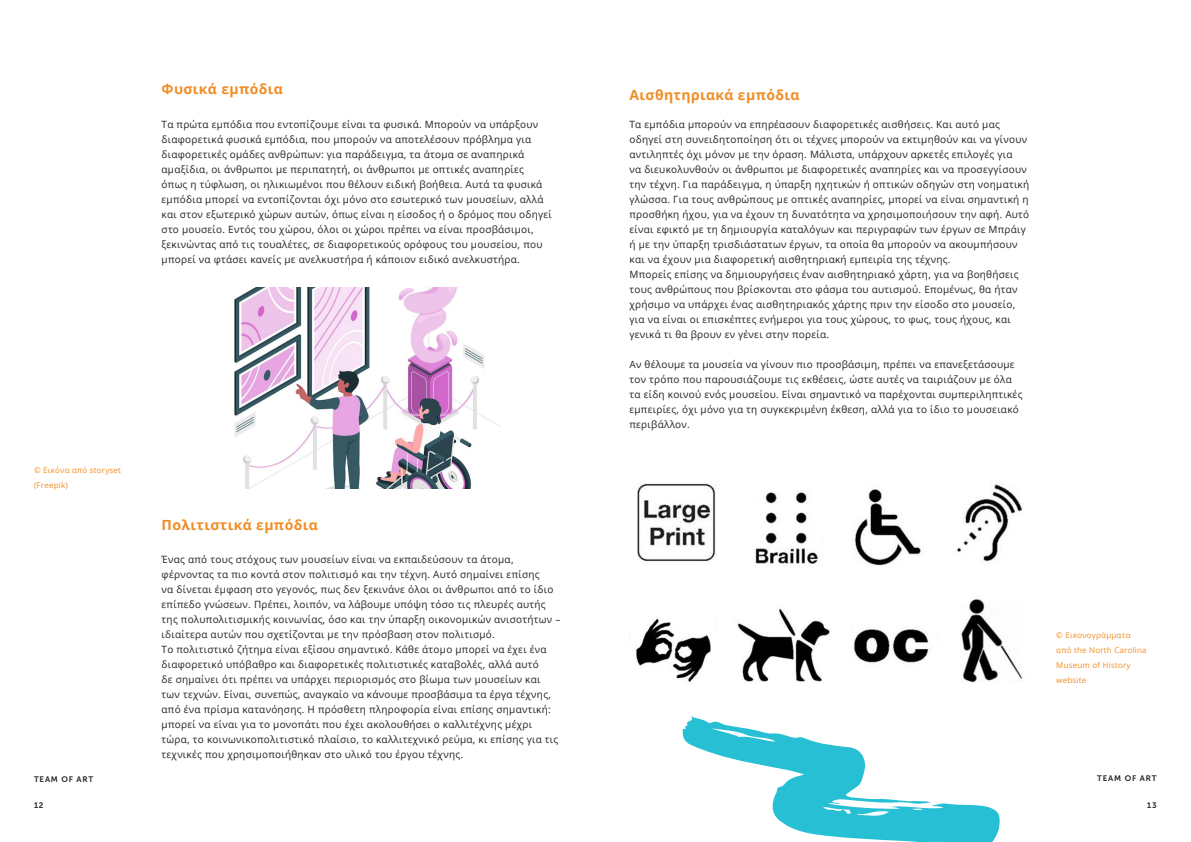
<style>
.page{position:relative;width:1191px;height:842px;background:#fff}
.page>*{position:absolute;margin:0;border:0;box-sizing:border-box;transform-origin:0 0}
.Titre_3{font:14px "Open Sans";letter-spacing:.025em;color:#f08d25}
.Texte_courant{font:10px/15px "Open Sans";letter-spacing:.025em;color:#231f20}
.Texte_courant-2{font:8px/15px "Open Sans";letter-spacing:.025em;color:#f28d23}
.t1{font:8px "Museo Sans 700";letter-spacing:.1em;color:#231f20}
</style>
<div class="page">
<img style="left:638px;top:483px;width:78px;height:79px">
<img style="left:853px;top:629px;width:76px;height:34px">
<img style="left:636px;top:618px;width:75px;height:65px">
<img style="left:755px;top:492px;width:63px;height:72px">
<img style="left:854px;top:488px;width:67px;height:78px">
<img style="left:957px;top:484px;width:66px;height:78px">
<img style="left:737px;top:608px;width:93px;height:74px">
<img style="left:961px;top:599px;width:62px;height:84px">
<img style="left:234px;top:288px;width:267px;height:200px">
<svg style="left:682px;top:716px;width:318px;height:126px"></svg>
<p class="Titre_3" style="left:162px;top:79px;width:123px">Φυσικά εμπόδια</p>
<p class="Texte_courant" style="left:162px;top:117px;width:392px">Τα πρώτα εμπόδια που εντοπίζουμε είναι τα φυσικά. Μπορούν να υπάρξουν διαφορετικά φυσικά εμπόδια, που μπορούν να αποτελέσουν πρόβλημα για διαφορετικές ομάδες ανθρώπων: για παράδειγμα, τα άτομα σε αναπηρικά αμαξίδια, οι άνθρωποι με περιπατητή, οι άνθρωποι με οπτικές αναπηρίες όπως η τύφλωση, οι ηλικιωμένοι που θέλουν ειδική βοήθεια. Αυτά τα φυσικά εμπόδια μπορεί να εντοπίζονται όχι μόνο στο εσωτερικό των μουσείων, αλλά και στον εξωτερικό χώρων αυτών, όπως είναι η είσοδος ή ο δρόμος που οδηγεί στο μουσείο. Εντός του χώρου, όλοι οι χώροι πρέπει να είναι προσβάσιμοι, ξεκινώντας από τις τουαλέτες, σε διαφορετικούς ορόφους του μουσείου, που μπορεί να φτάσει κανείς με ανελκυστήρα ή κάποιον ειδικό ανελκυστήρα.</p>
<p class="Texte_courant-2" style="left:34px;top:462px;width:89px">© Εικόνα από storyset (Freepik)</p>
<p class="t1" style="left:34px;top:775px;width:61px">TEAM OF ART</p>
<p class="t1" style="left:34px;top:801px;width:11px">12</p>
<p class="Titre_3" style="left:162px;top:515px;width:158px">Πολιτιστικά εμπόδια</p>
<p class="Texte_courant" style="left:162px;top:552px;width:400px">Ένας από τους στόχους των μουσείων είναι να εκπαιδεύσουν τα άτομα, φέρνοντας τα πιο κοντά στον πολιτισμό και την τέχνη. Αυτό σημαίνει επίσης<br>να δίνεται έμφαση στο γεγονός, πως δεν ξεκινάνε όλοι οι άνθρωποι από το ίδιο επίπεδο γνώσεων. Πρέπει, λοιπόν, να λάβουμε υπόψη τόσο τις πλευρές αυτής της πολυπολιτισμικής κοινωνίας, όσο και την ύπαρξη οικονομικών ανισοτήτων – ιδιαίτερα αυτών που σχετίζονται με την πρόσβαση στον πολιτισμό.</p>
<p class="Texte_courant" style="left:162px;top:642px;width:398px">Το πολιτιστικό ζήτημα είναι εξίσου σημαντικό. Κάθε άτομο μπορεί να έχει ένα διαφορετικό υπόβαθρο και διαφορετικές πολιτιστικές καταβολές, αλλά αυτό<br>δε σημαίνει ότι πρέπει να υπάρχει περιορισμός στο βίωμα των μουσείων και των τεχνών. Είναι, συνεπώς, αναγκαίο να κάνουμε προσβάσιμα τα έργα τέχνης, από ένα πρίσμα κατανόησης. Η πρόσθετη πληροφορία είναι επίσης σημαντική: μπορεί να είναι για το μονοπάτι που έχει ακολουθήσει ο καλλιτέχνης μέχρι τώρα, το κοινωνικοπολιτιστικό πλαίσιο, το καλλιτεχνικό ρεύμα, κι επίσης για τις τεχνικές που χρησιμοποιήθηκαν στο υλικό του έργου τέχνης.</p>
<p class="Titre_3" style="left:629px;top:85px;width:171px">Αισθητηριακά εμπόδια</p>
<p class="Texte_courant" style="left:629px;top:117px;width:401px">Τα εμπόδια μπορούν να επηρέασουν διαφορετικές αισθήσεις. Και αυτό μας οδηγεί στη συνειδητοποίηση ότι οι τέχνες μπορούν να εκτιμηθούν και να γίνουν αντιληπτές όχι μόνον με την όραση. Μάλιστα, υπάρχουν αρκετές επιλογές για<br>να διευκολυνθούν οι άνθρωποι με διαφορετικές αναπηρίες και να προσεγγίσουν την τέχνη. Για παράδειγμα, η ύπαρξη ηχητικών ή οπτικών οδηγών στη νοηματική γλώσσα. Για τους ανθρώπους με οπτικές αναπηρίες, μπορεί να είναι σημαντική η προσθήκη ήχου, για να έχουν τη δυνατότητα να χρησιμοποιήσουν την αφή. Αυτό είναι εφικτό με τη δημιουργία καταλόγων και περιγραφών των έργων σε Μπράιγ ή με την ύπαρξη τρισδιάστατων έργων, τα οποία θα μπορούν να ακουμπήσουν και να έχουν μια διαφορετική αισθητηριακή εμπειρία της τέχνης.</p>
<p class="Texte_courant" style="left:629px;top:267px;width:391px">Μπορείς επίσης να δημιουργήσεις έναν αισθητηριακό χάρτη, για να βοηθήσεις τους ανθρώπους που βρίσκονται στο φάσμα του αυτισμού. Επομένως, θα ήταν χρήσιμο να υπάρχει ένας αισθητηριακός χάρτης πριν την είσοδο στο μουσείο, για να είναι οι επισκέπτες ενήμεροι για τους χώρους, το φως, τους ήχους, και γενικά τι θα βρουν εν γένει στην πορεία.</p>
<p class="Texte_courant" style="left:629px;top:357px;width:394px">Αν θέλουμε τα μουσεία να γίνουν πιο προσβάσιμη, πρέπει να επανεξετάσουμε τον τρόπο που παρουσιάζουμε τις εκθέσεις, ώστε αυτές να ταιριάζουν με όλα τα είδη κοινού ενός μουσείου. Είναι σημαντικό να παρέχονται συμπεριληπτικές εμπειρίες, όχι μόνο για τη συγκεκριμένη έκθεση, αλλά για το ίδιο το μουσειακό περιβάλλον.</p>
<p class="Texte_courant-2" style="left:1056px;top:627px;width:92px">© Εικονογράμματα από the North Carolina<br>Museum of History website</p>
<p class="t1" style="left:1097px;top:774px;width:61px">TEAM OF ART</p>
<p class="t1" style="left:1147px;top:800px;width:11px">13</p>
</div>
